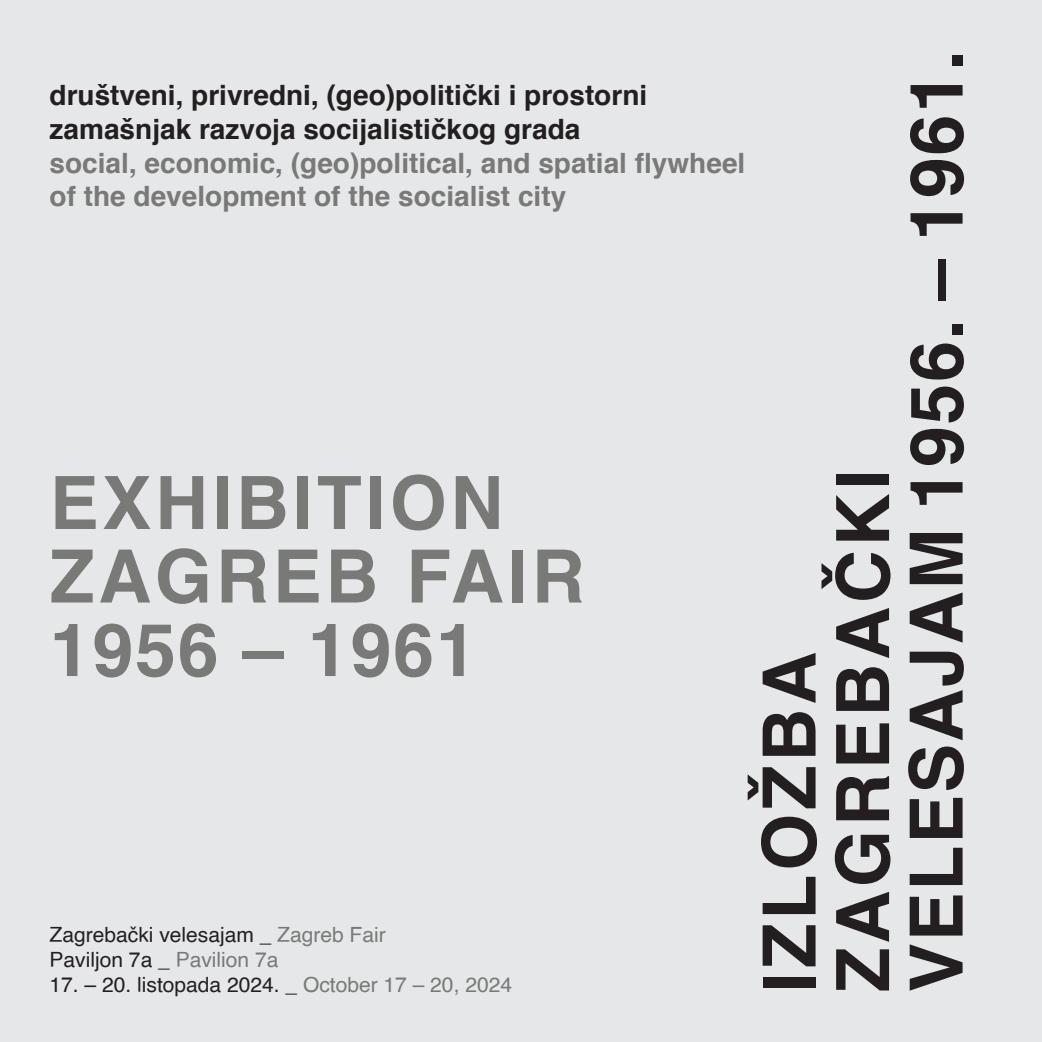
<style>
.page{position:relative;width:1042px;height:1042px;background:#e6e7e9}
.page>*{position:absolute;margin:0;border:0;box-sizing:border-box;transform-origin:0 0}
.t1{font:700 73.5px/73.5px "Helvetica";letter-spacing:.05em;color:#231f20}
.t2{font:700 73.5px/73.5px "Helvetica";letter-spacing:.05em;color:#797978}
.t3{font:700 28px/33.6px "Helvetica";color:#797978}
.t4{font:700 28px/33.6px "Helvetica";color:#231f20}
.t5{font:21px/25.2px "Helvetica";color:#231f20}
.s1{color:#797978}
</style>
<div class="page">
<h1 class="t1" style="left:754px;top:992px;width:944px;rotate:-90deg">IZLOŽBA<br>ZAGREBAČKI<br>VELESAJAM 1956. – 1961.</h1>
<h2 class="t4" style="left:50px;top:79px;width:599px">društveni, privredni, (geo)politički i prostorni zamašnjak razvoja socijalističkog grada</h2>
<h2 class="t3" style="left:50px;top:146px;width:697px">social, economic, (geo)political, and spatial flywheel of the development of the socialist city</h2>
<h1 class="t2" style="left:50px;top:467px;width:536px">EXHIBITION<br>ZAGREB FAIR<br>1956 – 1961</h1>
<p class="t5" style="left:50px;top:922px;width:338px">Zagrebački velesajam _ <span class="s1">Zagreb Fair<br></span>Paviljon 7a _ <span class="s1">Pavilion 7a</span></p>
<p class="t5" style="left:50px;top:973px;width:464px">17. – 20. listopada 2024. _ <span class="s1">October 17 – 20, 2024</span></p>
</div>
